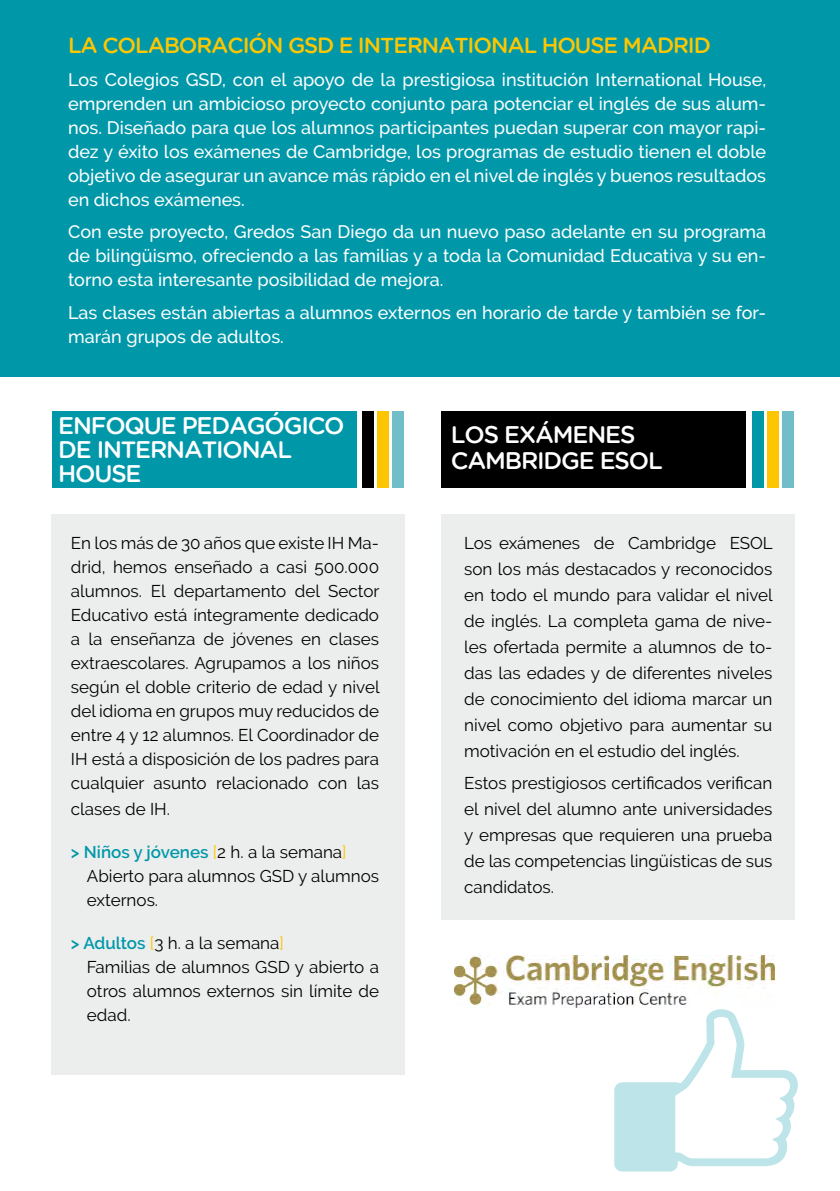
<style>
.page{position:relative;width:840px;height:1191px;background:#fff}
.page>*{position:absolute;margin:0;border:0;box-sizing:border-box;transform-origin:0 0}
.t1{font:500 24px/24px "Gotham Rounded";letter-spacing:-.05em;color:#fff}
.t2{font:500 22px "Gotham Rounded";letter-spacing:-.05em;color:#fdc600}
.t3{font:500 18px/24px "Raleway";color:#fff;text-align:justify}
.t4{font:17px/24px "Raleway";color:#000;text-align:justify}
.s1{font-weight:600;color:#0098a9}
.s2{color:#fdc600}
</style>
<div class="page">
<div style="left:441px;top:514px;width:353px;height:636px;background:#eceded"></div>
<div style="left:441px;top:411px;width:305px;height:77px;background:#000"></div>
<div style="left:751px;top:411px;width:12px;height:77px;background:#0098a9"></div>
<div style="left:766px;top:411px;width:12px;height:77px;background:#fdc600"></div>
<div style="left:782px;top:411px;width:11px;height:77px;background:#72bec8"></div>
<div style="left:0;top:0;width:839px;height:377px;background:#0098a9"></div>
<div style="left:51px;top:514px;width:353px;height:560px;background:#eceded"></div>
<div style="left:52px;top:411px;width:304px;height:77px;background:#0098a9"></div>
<div style="left:362px;top:411px;width:11px;height:77px;background:#000"></div>
<div style="left:377px;top:411px;width:11px;height:77px;background:#fdc600"></div>
<div style="left:392px;top:411px;width:12px;height:77px;background:#72bec8"></div>
<div style="left:434px;top:920px;width:370px;height:265px;background:#fff"></div>
<img style="left:454px;top:955px;width:320px;height:53px">
<svg style="left:614px;top:1009px;width:184px;height:162px"></svg>
<p class="t2" style="left:68px;top:33px;width:644px">LA COLABORACIÓN GSD E INTERNATIONAL HOUSE MADRID</p>
<p class="t3" style="left:68px;top:67px;width:699px">Los Colegios GSD, con el apoyo de la prestigiosa institución International House, emprenden un ambicioso proyecto conjunto para potenciar el inglés de sus alum&shy;nos. Diseñado para que los alumnos participantes puedan superar con mayor rapi&shy;dez y éxito los exámenes de Cambridge, los programas de estudio tienen el doble objetivo de asegurar un avance más rápido en el nivel de inglés y buenos resultados en dichos exámenes.</p>
<p class="t3" style="left:68px;top:220px;width:699px">Con este proyecto, Gredos San Diego da un nuevo paso adelante en su programa de bilingüismo, ofreciendo a las familias y a toda la Comunidad Educativa y su en&shy;torno esta interesante posibilidad de mejora.</p>
<p class="t3" style="left:68px;top:300px;width:699px">Las clases están abiertas a alumnos externos en horario de tarde y también se for&shy;marán grupos de adultos.</p>
<h1 class="t1" style="left:58px;top:412px;width:288px">ENFOQUE PEDAGÓGICO<br>DE INTERNATIONAL<br>HOUSE</h1>
<p class="t4" style="left:71px;top:531px;width:310px">En los más de 30 años que existe IH Ma&shy;drid, hemos enseñado a casi 500.000 alumnos. El departamento del Sector Educativo está íntegramente dedicado a la enseñanza de jóvenes en clases extraescolares. Agrupamos a los niños según el doble criterio de edad y nivel del idioma en grupos muy reducidos de entre 4 y 12 alumnos. El Coordinador de IH está a disposición de los padres para cualquier asunto relacionado con las</p>
<p class="t4" style="left:71px;top:797px;width:100px">clases de IH.</p>
<p class="t4" style="left:87px;top:840px;width:293px;text-align:left;text-indent:-16px"><span class="s1">&gt; Niños y jóvenes</span> <span class="s2">[</span>2 h. a la semana<span class="s2">]<br></span>Abierto para alumnos GSD y alumnos externos.</p>
<p class="t4" style="left:87px;top:931px;width:293px;text-align:left;text-indent:-16px"><span class="s1">&gt; Adultos</span> <span class="s2">[</span>3 h. a la semana<span class="s2">]<br></span>Familias de alumnos GSD y abierto a otros alumnos externos sin límite de edad.</p>
<h1 class="t1" style="left:450px;top:421px;width:213px;line-height:26px">LOS EXÁMENES<br>CAMBRIDGE ESOL</h1>
<p class="t4" style="left:464px;top:530px;width:310px;line-height:26px">Los exámenes de Cambridge ESOL son los más destacados y reconocidos en todo el mundo para validar el nivel de inglés. La completa gama de nive&shy;les ofertada permite a alumnos de to&shy;das las edades y de diferentes niveles de conocimiento del idioma marcar un nivel como objetivo para aumentar su motivación en el estudio del inglés.</p>
<p class="t4" style="left:464px;top:770px;width:309px;line-height:26px">Estos prestigiosos certificados verifican el nivel del alumno ante universidades y empresas que requieren una prueba de las competencias lingüísticas de sus candidatos.</p>
</div>
